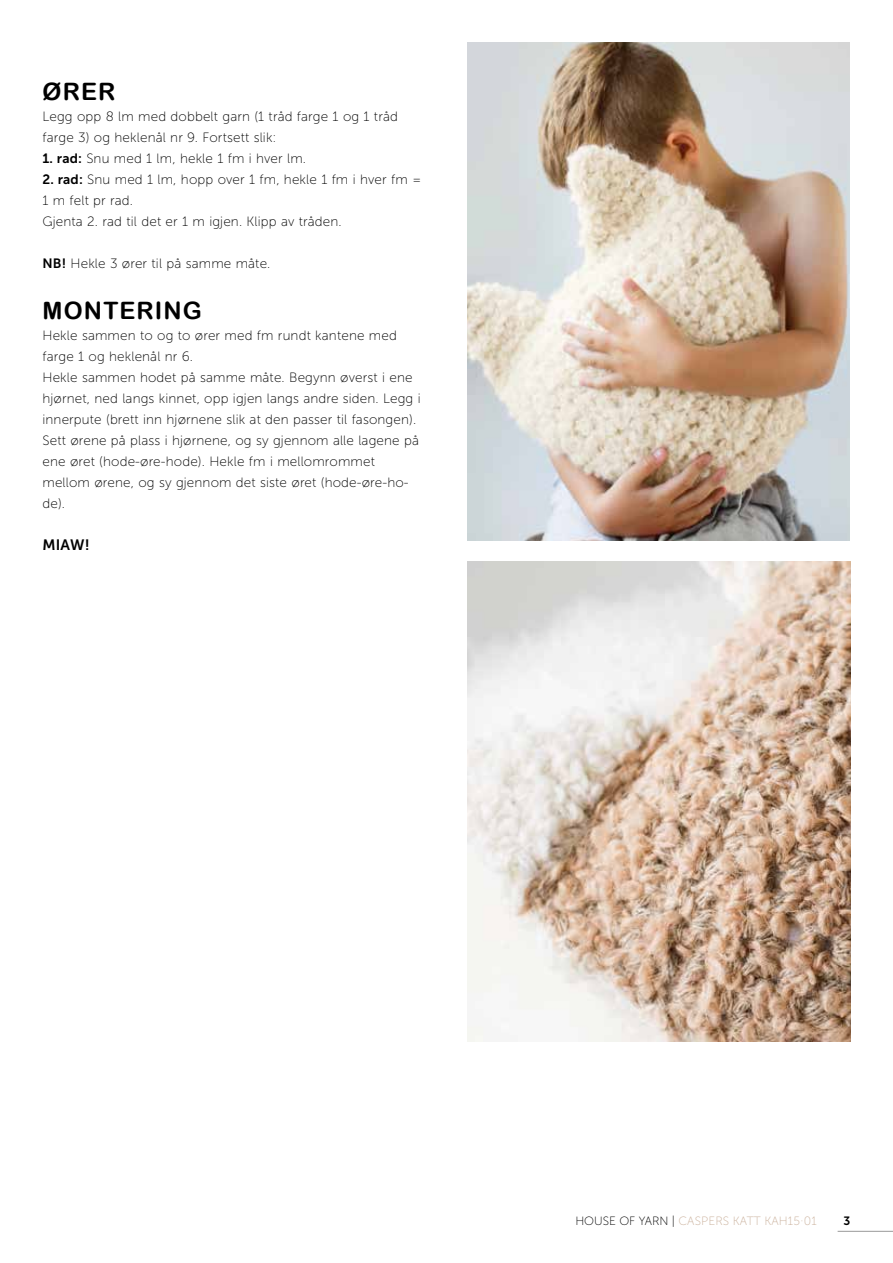
<style>
.page{position:relative;width:893px;height:1263px;background:#fff}
.page>*{position:absolute;margin:0;border:0;box-sizing:border-box;transform-origin:0 0}
.t1{font:24px "Arial Rounded MT Bold";letter-spacing:.045em;color:#000}
.t2{font:15px "Museo Sans 700";color:#000}
.t3{font:13.5px/21px "Museo Sans 100";letter-spacing:.01em;color:#000}
.t4{font:12px "Museo Sans 100";color:#000}
.t5{font:12px "Museo Sans 100";letter-spacing:.01em;color:#cab09b}
.t6{font:12px "Museo Sans 700";color:#000}
.s1{font-family:"Museo Sans 700"}
.s2{color:#cab09b}
</style>
<div class="page">
<hr style="left:838px;top:1231px;width:55px;height:1px;background:#999">
<img style="left:468px;top:43px;width:382px;height:497px">
<img style="left:468px;top:561px;width:382px;height:481px">
<h1 class="t1" style="left:43px;top:77px;width:74px">ØRER</h1>
<p class="t3" style="left:43px;top:106px;width:357px">Legg opp 8 lm med dobbelt garn (1 tråd farge 1 og 1 tråd farge 3) og heklenål nr 9. Fortsett slik:</p>
<p class="t3" style="left:43px;top:148px;width:265px"><span class="s1">1. rad:</span> Snu med 1 lm, hekle 1 fm i hver lm.</p>
<p class="t3" style="left:43px;top:169px;width:381px"><span class="s1">2. rad:</span> Snu med 1 lm, hopp over 1 fm, hekle 1 fm i hver fm =<br>1 m felt pr rad.<br>Gjenta 2. rad til det er 1 m igjen. Klipp av tråden.</p>
<p class="t3" style="left:43px;top:253px;width:229px"><span class="s1">NB!</span> Hekle 3 ører til på samme måte.</p>
<h1 class="t1" style="left:43px;top:296px;width:79px">MONTER</h1>
<h1 class="t1" style="left:155px;top:296px;width:48px">ING</h1>
<p class="t3" style="left:43px;top:325px;width:380px">Hekle sammen to og to ører med fm rundt kantene med farge 1 og heklenål nr 6.<br>Hekle sammen hodet på samme måte. Begynn øverst i ene hjørnet, ned langs kinnet, opp igjen langs andre siden. Legg i innerpute (brett inn hjørnene slik at den passer til fasongen).<br>Sett ørene på plass i hjørnene, og sy gjennom alle lagene på ene øret (hode-øre-hode). Hekle fm i mellomrommet mellom ørene, og sy gjennom det siste øret (hode-øre-ho&shy;de).</p>
<p class="t2" style="left:43px;top:536px;width:49px">MIAW!</p>
<p class="t4" style="left:575px;top:1215px;width:141px">HOUSE OF YARN | <span class="s2">caspers</span></p>
<p class="t5" style="left:733px;top:1215px;width:85px">katt kah 15∙01</p>
<p class="t6" style="left:844px;top:1214px;width:8px">3</p>
</div>
